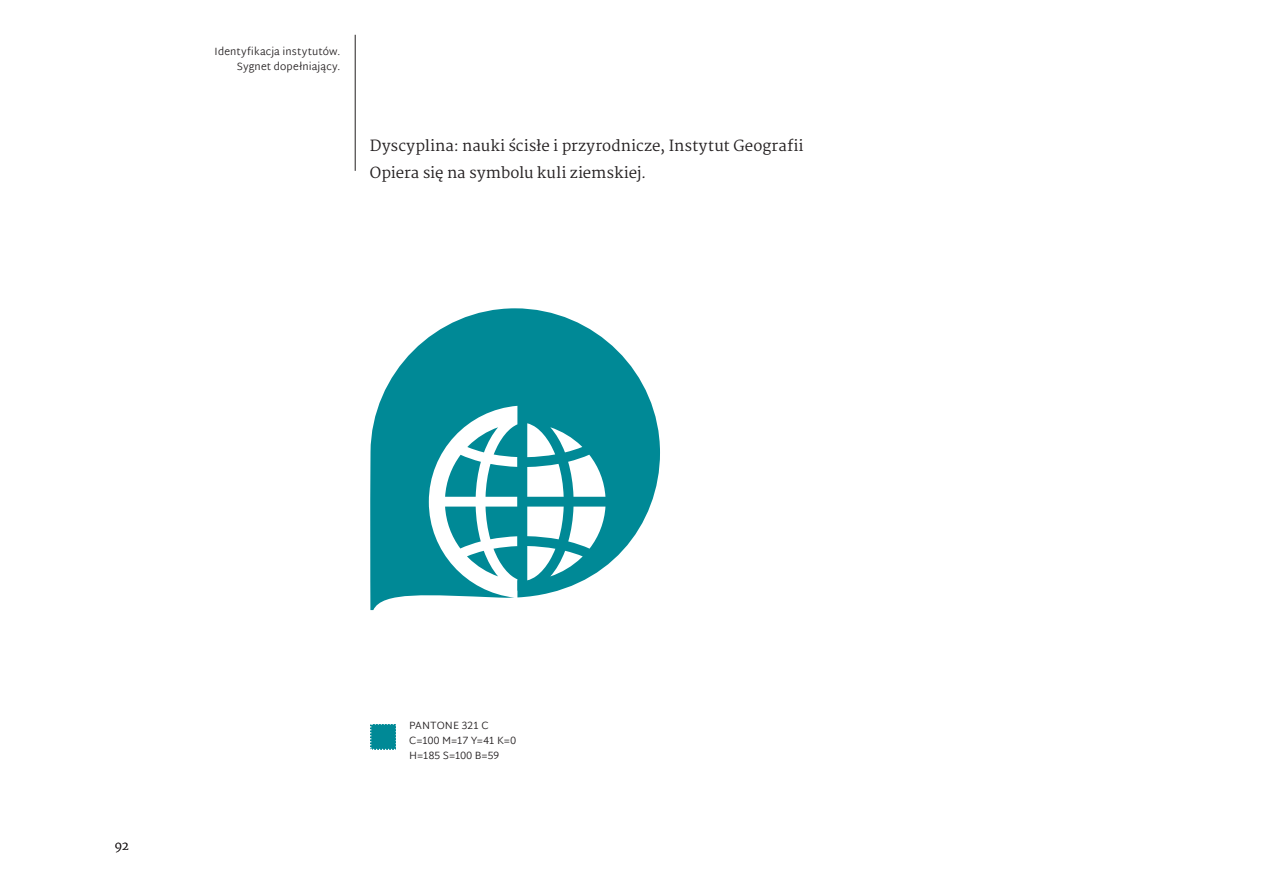
<style>
.page{position:relative;width:1263px;height:893px;background:#fff}
.page>*{position:absolute;margin:0;border:0;box-sizing:border-box;transform-origin:0 0}
.t1{font:15px/27px "Martel Regular Br";letter-spacing:.005em;color:#231f20}
.t2{font:300 12px "Martel";color:#231f20}
.t3{font:300 10.5px/15px "Martel Sans";letter-spacing:.01em;color:#231f20;text-align:right}
</style>
<div class="page">
<hr style="left:355px;top:35px;width:1px;height:136px;background:#231f20">
<svg style="left:370px;top:308px;width:290px;height:302px;fill:#008996"></svg>
<svg style="left:445px;top:427px;width:53px;height:70px"></svg>
<svg style="left:445px;top:507px;width:53px;height:69px"></svg>
<svg style="left:370px;top:724px;width:26px;height:26px"></svg>
<p class="t3" style="left:215px;top:44px;width:127px">Identyfikacja instytutów.<br>Sygnet dopełniający.</p>
<p class="t1" style="left:370px;top:131px;width:435px">Dyscyplina: nauki ścisłe i przyrodnicze, Instytut Geografii<br>Opiera się na symbolu kuli ziemskiej.</p>
<p class="t2" style="left:115px;top:839px;width:16px">92</p>
<p class="t3" style="left:409px;top:718px;width:81px">PANTONE 321 C</p>
<p class="t3" style="left:409px;top:733px;width:108px">C=100 M=17 Y=41 K=0</p>
<p class="t3" style="left:409px;top:748px;width:91px">H=185 S=100 B=59</p>
</div>
